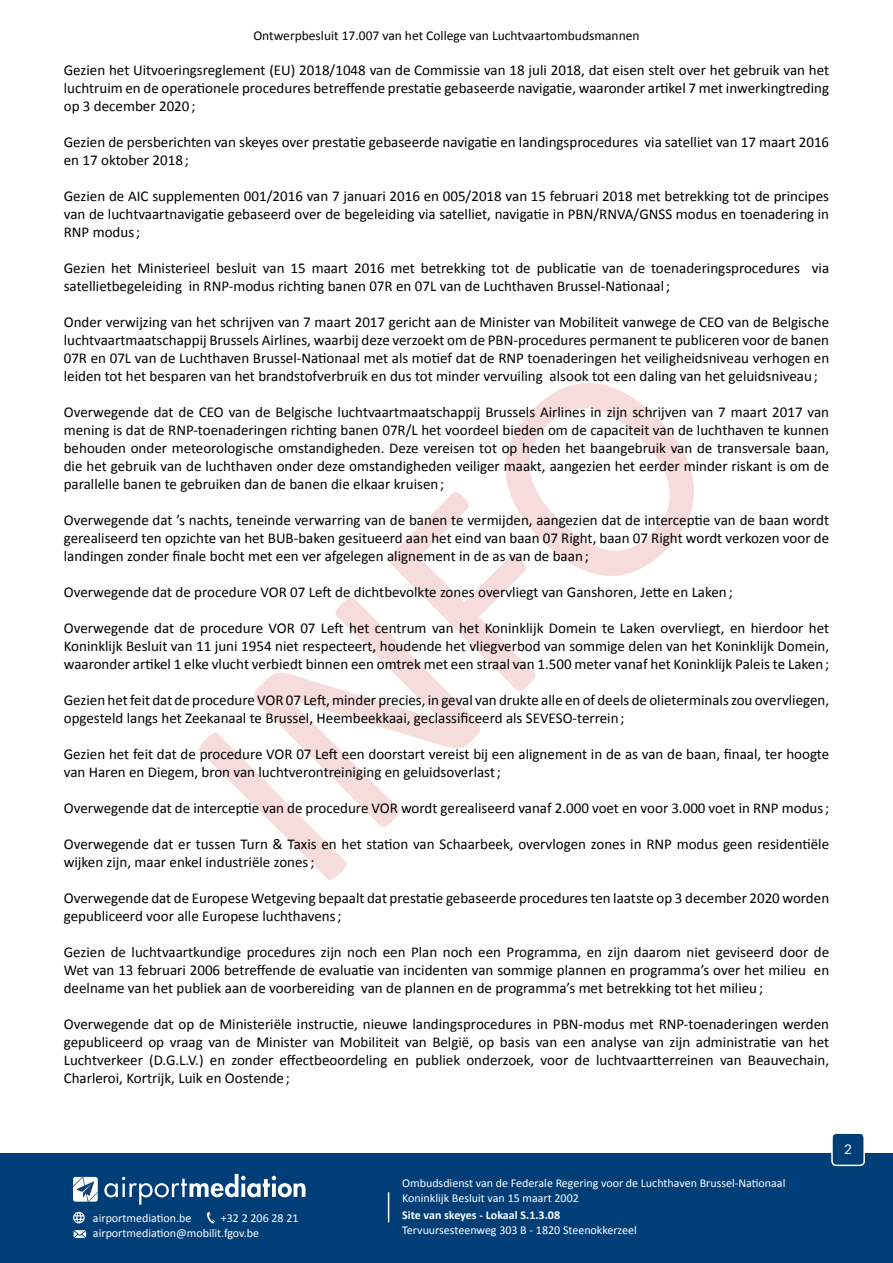
<style>
.page{position:relative;width:893px;height:1263px;background:#fff}
.page>*{position:absolute;margin:0;border:0;box-sizing:border-box;transform-origin:0 0}
.t1{font:15px/18px "Calibri";color:#000;text-align:justify}
.t2{font:13.5px "Calibri";color:#000}
.t3{font:13.5px "Lato";color:#fff}
.t4{font:12px/14.4px "Calibri";color:#fff}
.t5{font:700 12px "Calibri";color:#fff}
</style>
<div class="page">
<div style="left:0;top:1154px;width:893px;height:109px;background:#003e78"></div>
<hr style="left:388px;top:1192px;width:1px;height:30px;background:#fff">
<svg style="left:74px;top:1230px;width:12px;height:8px"></svg>
<svg style="left:73px;top:1212px;width:12px;height:11px"></svg>
<svg style="left:207px;top:1212px;width:8px;height:11px"></svg>
<svg style="left:104px;top:1174px;width:201px;height:31px"></svg>
<svg style="left:73px;top:1177px;width:25px;height:25px"></svg>
<div style="left:832px;top:1133px;width:32px;height:32px;background:#003e78;border-radius:4px"></div>
<div style="left:831px;top:1132px;width:34px;height:34px;border:2px solid #fff;border-radius:4px"></div>
<svg style="left:199px;top:383px;width:495px;height:497px"></svg>
<p class="t2" style="left:253px;top:28px;width:388px">Ontwerpbesluit 17.007 van het College van Luchtvaartombudsmannen</p>
<p class="t1" style="left:64px;top:60px;width:767px">Gezien het Uitvoeringsreglement (EU) 2018/1048 van de Commissie van 18 juli 2018, dat eisen stelt over het gebruik van het luchtruim en de operationele procedures betreffende prestatie gebaseerde navigatie, waaronder artikel 7 met inwerkingtreding op 3 december 2020;</p>
<p class="t1" style="left:64px;top:132px;width:767px">Gezien de persberichten van skeyes over prestatie gebaseerde navigatie en landingsprocedures via satelliet van 17 maart 2016 en 17 oktober 2018;</p>
<p class="t1" style="left:64px;top:186px;width:767px">Gezien de AIC supplementen 001/2016 van 7 januari 2016 en 005/2018 van 15 februari 2018 met betrekking tot de principes van de luchtvaartnavigatie gebaseerd over de begeleiding via satelliet, navigatie in PBN/RNVA/GNSS modus en toenadering in RNP modus;</p>
<p class="t1" style="left:64px;top:258px;width:767px">Gezien het Ministerieel besluit van 15 maart 2016 met betrekking tot de publicatie van de toenaderingsprocedures via satellietbegeleiding in RNP-modus richting banen 07R en 07L van de Luchthaven Brussel-Nationaal;</p>
<p class="t1" style="left:64px;top:312px;width:767px">Onder verwijzing van het schrijven van 7 maart 2017 gericht aan de Minister van Mobiliteit vanwege de CEO van de Belgische luchtvaartmaatschappij Brussels Airlines, waarbij deze verzoekt om de PBN-procedures permanent te publiceren voor de banen 07R en 07L van de Luchthaven Brussel-Nationaal met als motief dat de RNP toenaderingen het veiligheidsniveau verhogen en leiden tot het besparen van het brandstofverbruik en dus tot minder vervuiling alsook tot een daling van het geluidsniveau;</p>
<p class="t1" style="left:64px;top:402px;width:767px">Overwegende dat de CEO van de Belgische luchtvaartmaatschappij Brussels Airlines in zijn schrijven van 7 maart 2017 van mening is dat de RNP-toenaderingen richting banen 07R/L het voordeel bieden om de capaciteit van de luchthaven te kunnen behouden onder meteorologische omstandigheden. Deze vereisen tot op heden het baangebruik van de transversale baan, die het gebruik van de luchthaven onder deze omstandigheden veiliger maakt, aangezien het eerder minder riskant is om de parallelle banen te gebruiken dan de banen die elkaar kruisen;</p>
<p class="t1" style="left:64px;top:510px;width:767px">Overwegende dat ’s nachts, teneinde verwarring van de banen te vermijden, aangezien dat de interceptie van de baan wordt gerealiseerd ten opzichte van het BUB-baken gesitueerd aan het eind van baan 07 Right, baan 07 Right wordt verkozen voor de landingen zonder finale bocht met een ver afgelegen alignement in de as van de baan;</p>
<p class="t1" style="left:64px;top:582px;width:670px">Overwegende dat de procedure VOR 07 Left de dichtbevolkte zones overvliegt van Ganshoren, Jette en Laken;</p>
<p class="t1" style="left:64px;top:618px;width:767px">Overwegende dat de procedure VOR 07 Left het centrum van het Koninklijk Domein te Laken overvliegt, en hierdoor het Koninklijk Besluit van 11 juni 1954 niet respecteert, houdende het vliegverbod van sommige delen van het Koninklijk Domein, waaronder artikel 1 elke vlucht verbiedt binnen een omtrek met een straal van 1.500 meter vanaf het Koninklijk Paleis te Laken;</p>
<p class="t1" style="left:64px;top:690px;width:767px">Gezien het feit dat de procedure VOR 07 Left, minder precies, in geval van drukte alle en of deels de olieterminals zou overvliegen, opgesteld langs het Zeekanaal te Brussel, Heembeekkaai, geclassificeerd als SEVESO-terrein;</p>
<p class="t1" style="left:64px;top:744px;width:767px">Gezien het feit dat de procedure VOR 07 Left een doorstart vereist bij een alignement in de as van de baan, finaal, ter hoogte van Haren en Diegem, bron van luchtverontreiniging en geluidsoverlast;</p>
<p class="t1" style="left:64px;top:798px;width:767px">Overwegende dat de interceptie van de procedure VOR wordt gerealiseerd vanaf 2.000 voet en voor 3.000 voet in RNP modus;</p>
<p class="t1" style="left:64px;top:834px;width:767px">Overwegende dat er tussen Turn &amp; Taxis en het station van Schaarbeek, overvlogen zones in RNP modus geen residentiële wijken zijn, maar enkel industriële zones;</p>
<p class="t1" style="left:64px;top:888px;width:767px">Overwegende dat de Europese Wetgeving bepaalt dat prestatie gebaseerde procedures ten laatste op 3 december 2020 worden gepubliceerd voor alle Europese luchthavens;</p>
<p class="t1" style="left:64px;top:942px;width:767px">Gezien de luchtvaartkundige procedures zijn noch een Plan noch een Programma, en zijn daarom niet geviseerd door de Wet van 13 februari 2006 betreffende de evaluatie van incidenten van sommige plannen en programma’s over het milieu en deelname van het publiek aan de voorbereiding van de plannen en de programma’s met betrekking tot het milieu;</p>
<p class="t1" style="left:64px;top:1014px;width:767px">Overwegende dat op de Ministeriële instructie, nieuwe landingsprocedures in PBN-modus met RNP-toenaderingen werden gepubliceerd op vraag van de Minister van Mobiliteit van België, op basis van een analyse van zijn administratie van het Luchtverkeer (D.G.L.V.) en zonder effectbeoordeling en publiek onderzoek, voor de luchtvaartterreinen van Beauvechain, Charleroi, Kortrijk, Luik en Oostende ;</p>
<p class="t4" style="left:93px;top:1210px;width:100px">airportmediation.be</p>
<p class="t4" style="left:221px;top:1210px;width:79px">+32 2 206 28 21</p>
<p class="t4" style="left:93px;top:1225px;width:168px">airportmediation@mobilit.fgov.be</p>
<p class="t4" style="left:402px;top:1175px;width:385px">Ombudsdienst van de Federale Regering voor de Luchthaven Brussel-Nationaal<br>Koninklijk Besluit van 15 maart 2002</p>
<p class="t5" style="left:402px;top:1207px;width:159px">Site van skeyes - Lokaal S.1.3.08</p>
<p class="t4" style="left:402px;top:1222px;width:236px">Tervuursesteenweg 303 B - 1820 Steenokkerzeel</p>
<p class="t3" style="left:844px;top:1140px;width:9px">2</p>
</div>
